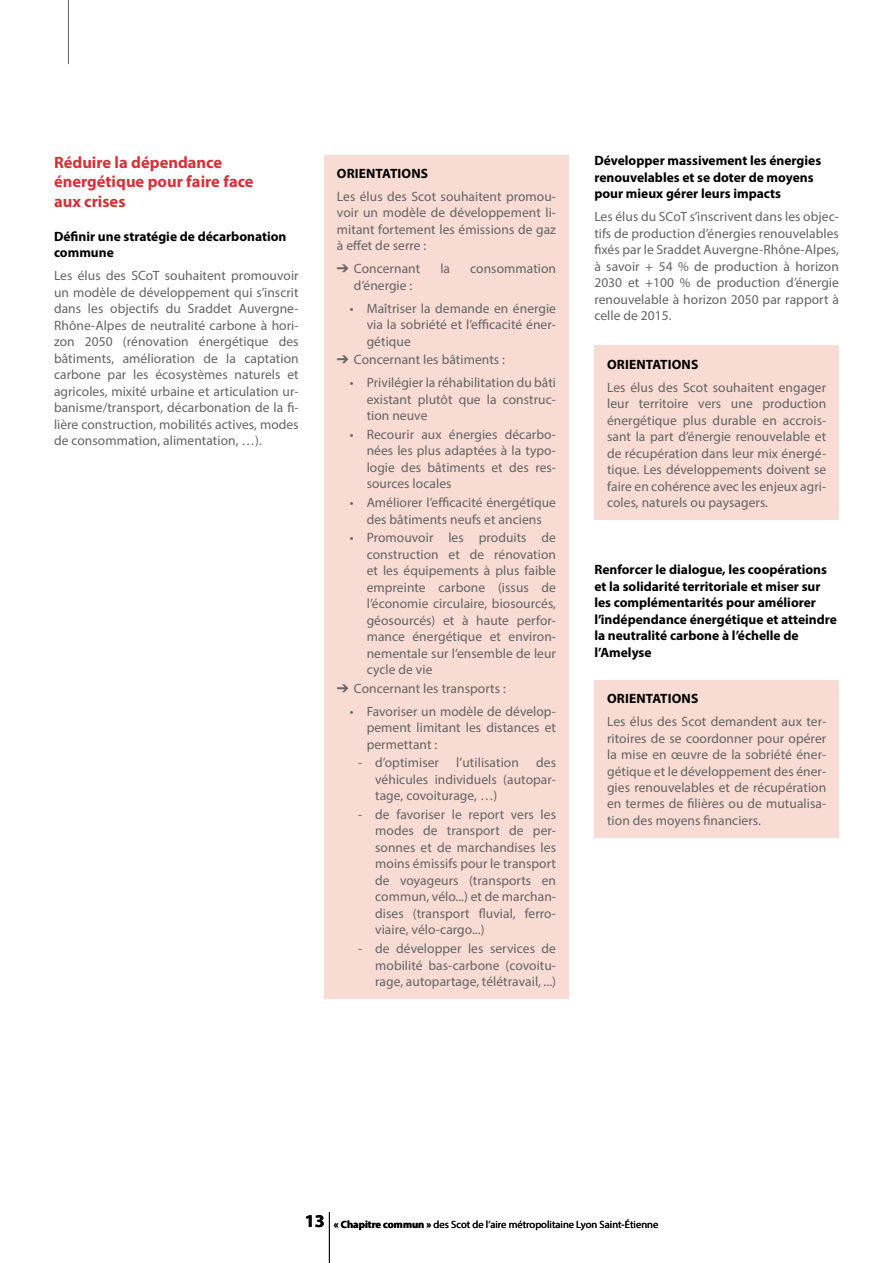
<style>
.page{position:relative;width:893px;height:1263px;background:#fff}
.page>*{position:absolute;margin:0;border:0;box-sizing:border-box;transform-origin:0 0}
.t1{font:700 18px "Myriad Pro";color:#000}
.t2{font:700 16.5px/19.8px "Myriad Pro";color:#d5313a}
.t3{font:13.5px/16.5px "Myriad Pro";letter-spacing:.005em;color:#646363;text-align:justify}
.t4{font:700 13.5px/16.5px "Myriad Pro";color:#000}
.t5{font:10.5px "Myriad Pro";color:#000}
.s1{font-weight:700}
</style>
<div class="page">
<hr style="left:329px;top:1212px;width:1px;height:51px;background:#000">
<hr style="left:68px;top:0;width:1px;height:64px;background:#646363">
<div style="left:324px;top:155px;width:245px;height:844px;background:#f8dbd3"></div>
<div style="left:594px;top:346px;width:245px;height:174px;background:#f8dbd3"></div>
<div style="left:594px;top:680px;width:245px;height:158px;background:#f8dbd3"></div>
<p class="t2" style="left:54px;top:152px;width:201px">Réduire la dépendance énergétique pour faire face aux crises</p>
<p class="t4" style="left:54px;top:227px;width:234px">Définir une stratégie de décarbonation commune</p>
<p class="t3" style="left:54px;top:267px;width:246px">Les élus des SCoT souhaitent promouvoir un modèle de développement qui s’inscrit dans les objectifs du Sraddet Auvergne-Rhône-Alpes de neutralité carbone à hori&shy;zon 2050 (rénovation énergétique des bâtiments, amélioration de la captation carbone par les écosystèmes naturels et agricoles, mixité urbaine et articulation ur&shy;banisme/transport, décarbonation de la fi&shy;lière construction, mobilités actives, modes de consommation, alimentation, …).</p>
<p class="t4" style="left:337px;top:165px;width:93px">ORIENTATIONS</p>
<p class="t3" style="left:337px;top:188px;width:221px">Les élus des Scot souhaitent promou&shy;voir un modèle de développement li&shy;mitant fortement les émissions de gaz à effet de serre :</p>
<p class="t3" style="left:337px;top:260px;width:85px">➔ Concernant</p>
<p class="t3" style="left:440px;top:260px;width:11px">la</p>
<p class="t3" style="left:470px;top:260px;width:87px">consommation</p>
<p class="t3" style="left:354px;top:277px;width:60px">d’énergie :</p>
<p class="t3" style="left:367px;top:300px;width:191px;text-indent:-17px">• Maîtriser la demande en énergie via la sobriété et l’efficacité éner&shy;gétique</p>
<p class="t3" style="left:337px;top:351px;width:170px">➔ Concernant les bâtiments :</p>
<p class="t3" style="left:367px;top:374px;width:191px;text-indent:-17px">• Privilégier la réhabilitation du bâti existant plutôt que la construc&shy;tion neuve</p>
<p class="t3" style="left:367px;top:426px;width:191px;text-indent:-17px">• Recourir aux énergies décarbo&shy;nées les plus adaptées à la typo&shy;logie des bâtiments et des res&shy;sources locales</p>
<p class="t3" style="left:350px;top:494px;width:208px;text-align:center">• Améliorer l’efficacité énergétique des bâtiments neufs et anciens</p>
<p class="t3" style="left:367px;top:529px;width:191px;text-indent:-17px">• Promouvoir les produits de construction et de rénovation et les équipements à plus faible empreinte carbone (issus de l’économie circulaire, biosourcés, géosourcés) et à haute perfor&shy;mance énergétique et environ&shy;nementale sur l’ensemble de leur cycle de vie</p>
<p class="t3" style="left:337px;top:680px;width:170px">➔ Concernant les transports :</p>
<p class="t3" style="left:367px;top:703px;width:191px;text-indent:-17px">• Favoriser un modèle de dévelop&shy;pement limitant les distances et permettant :</p>
<p class="t3" style="left:358px;top:754px;width:82px">- d’optimiser</p>
<p class="t3" style="left:456px;top:754px;width:64px">l’utilisation</p>
<p class="t3" style="left:375px;top:754px;width:182px;text-indent:161px">des véhicules individuels (autopar&shy;tage, covoiturage, …)</p>
<p class="t3" style="left:375px;top:806px;width:182px;text-indent:-17px">- de favoriser le report vers les modes de transport de per&shy;sonnes et de marchandises les moins émissifs pour le transport de voyageurs (transports en commun, vélo...) et de marchan&shy;dises (transport fluvial, ferro&shy;viaire, vélo-cargo...)</p>
<p class="t3" style="left:375px;top:940px;width:182px;text-indent:-17px">- de développer les services de mobilité bas-carbone (covoitu&shy;rage, autopartage, télétravail, ...)</p>
<p class="t4" style="left:594px;top:152px;width:228px">Développer massivement les énergies renouvelables et se doter de moyens pour mieux gérer leurs impacts</p>
<p class="t3" style="left:594px;top:208px;width:246px">Les élus du SCoT s’inscrivent dans les objec&shy;tifs de production d’énergies renouvelables fixés par le Sraddet Auvergne-Rhône-Alpes, à savoir + 54 % de production à horizon 2030 et +100 % de production d’énergie renouvelable à horizon 2050 par rapport à celle de 2015.</p>
<p class="t4" style="left:607px;top:355px;width:93px">ORIENTATIONS</p>
<p class="t3" style="left:607px;top:379px;width:221px">Les élus des Scot souhaitent engager leur territoire vers une production énergétique plus durable en accrois&shy;sant la part d’énergie renouvelable et de récupération dans leur mix énergé&shy;tique. Les développements doivent se faire en cohérence avec les enjeux agri&shy;coles, naturels ou paysagers.</p>
<p class="t4" style="left:594px;top:561px;width:244px">Renforcer le dialogue, les coopérations et la solidarité territoriale et miser sur les complémentarités pour améliorer l’indépendance énergétique et atteindre la neutralité carbone à l’échelle de l’Amelyse</p>
<p class="t4" style="left:607px;top:690px;width:93px">ORIENTATIONS</p>
<p class="t3" style="left:607px;top:713px;width:221px">Les élus des Scot demandent aux ter&shy;ritoires de se coordonner pour opérer la mise en œuvre de la sobriété éner&shy;gétique et le développement des éner&shy;gies renouvelables et de récupération en termes de filières ou de mutualisa&shy;tion des moyens financiers.</p>
<h1 class="t1" style="left:305px;top:1209px;width:21px">13</h1>
<p class="t5" style="left:334px;top:1218px;width:326px"><span class="s1">« Chapitre commun »</span> des Scot de l’aire métropolitaine Lyon Saint-Étienne</p>
</div>
